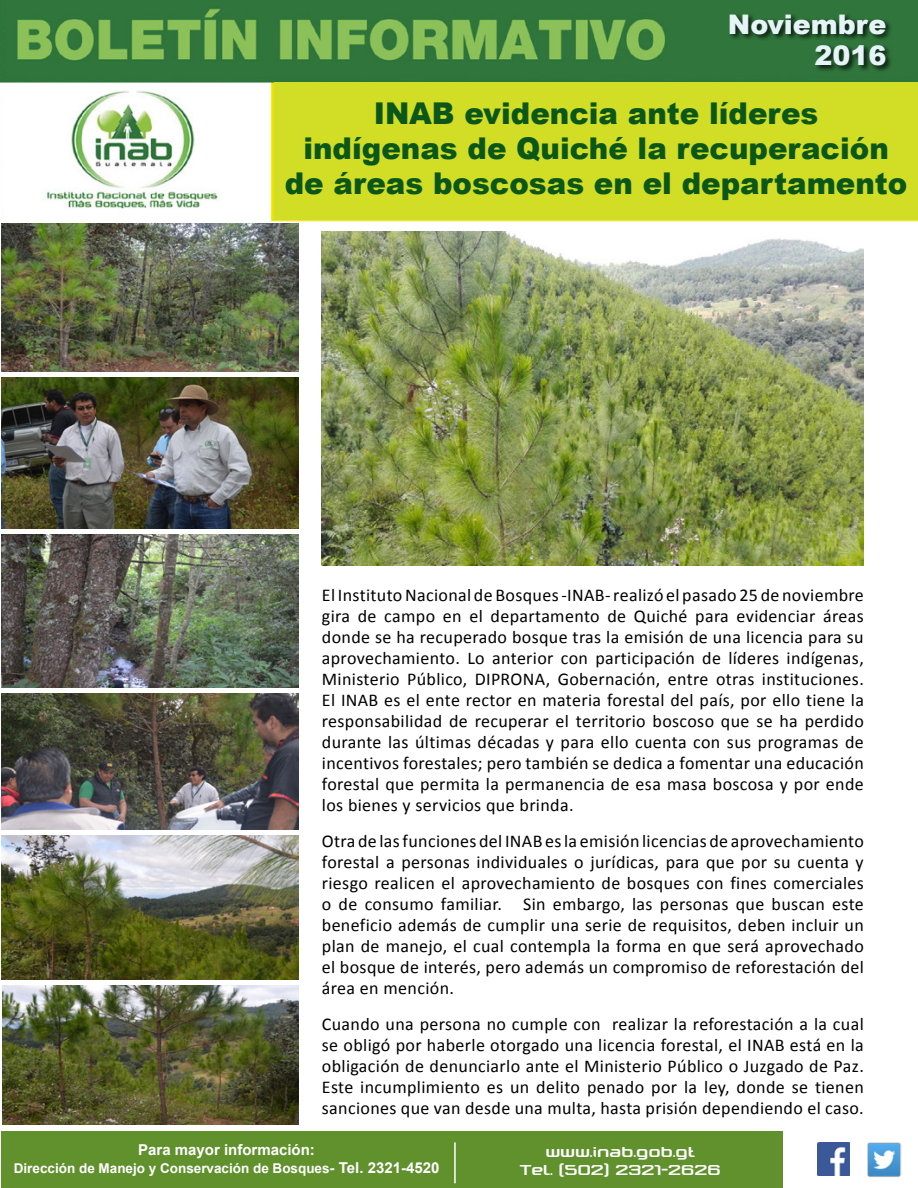
<style>
.page{position:relative;width:918px;height:1188px;background:#fff}
.page>*{position:absolute;margin:0;border:0;box-sizing:border-box;transform-origin:0 0}
.t1{font:900 30px/34.8px "Arial";color:#0b571a;text-align:center}
.t2{font:900 27px/31.5px "Arial";color:#e5f4f7;text-align:right}
.t3{font:18px/21px "Calibri";letter-spacing:.02em;color:#000;text-align:justify}
.t4{font:15px/18px "Tektrron";color:#fff;text-align:center}
.t5{font:700 15px "Arial";color:#fff}
.t6{font:700 13.5px "Arial";color:#fff}
.s1{font-size:15px}
</style>
<div class="page">
<img style="left:1px;top:223px;width:297px;height:306px">
<img style="left:0;top:0;width:918px;height:221px">
<div style="left:1px;top:1132px;width:781px;height:56px;background:#60912d"></div>
<div style="left:728px;top:13px;width:165px;height:60px;background:#000;opacity:.75"></div>
<img style="left:817px;top:1143px;width:33px;height:32px">
<img style="left:867px;top:1142px;width:35px;height:35px">
<img style="left:1px;top:534px;width:297px;height:590px">
<hr style="left:0;top:373px;width:302px;height:4px;background:#fff">
<hr style="left:0;top:689px;width:300px;height:4px;background:#fff">
<hr style="left:0;top:831px;width:300px;height:4px;background:#fff">
<hr style="left:0;top:980px;width:300px;height:4px;background:#fff">
<hr style="left:454px;top:1142px;width:2px;height:41px;background:#fff">
<div style="left:274px;top:82px;width:644px;height:137px;background:#d2de26"></div>
<img style="left:322px;top:231px;width:542px;height:335px">
<h2 class="t2" style="left:728px;top:7px;width:160px">Noviembre<br>2016</h2>
<h1 class="t1" style="left:285px;top:95px;width:624px">INAB evidencia ante líderes<br>indígenas de Quiché la recuperación de áreas boscosas en el departamento</h1>
<p class="t3" style="left:322px;top:584px;width:544px">El Instituto Nacional de Bosques -INAB- realizó el pasado 25 de noviembre gira de campo en el departamento de Quiché para evidenciar áreas donde se ha recuperado bosque tras la emisión de una licencia para su aprovechamiento. Lo anterior con participación de líderes indígenas, Ministerio Público, DIPRONA, Gobernación, entre otras instituciones.<br>El INAB es el ente rector en materia forestal del país, por ello tiene la responsabilidad de recuperar el territorio boscoso que se ha perdido durante las últimas décadas y para ello cuenta con sus programas de incentivos forestales; pero también se dedica a fomentar una educación forestal que permita la permanencia de esa masa boscosa y por ende los bienes y servicios que brinda.</p>
<p class="t3" style="left:322px;top:830px;width:544px">Otra de las funciones del INAB es la emisión licencias de aprovechamiento forestal a personas individuales o jurídicas, para que por su cuenta y riesgo realicen el aprovechamiento de bosques con fines comerciales o de consumo familiar. Sin embargo, las personas que buscan este beneficio además de cumplir una serie de requisitos, deben incluir un plan de manejo, el cual contempla la forma en que será aprovechado el bosque de interés, pero además un compromiso de reforestación del área en mención.</p>
<p class="t3" style="left:322px;top:1013px;width:544px">Cuando una persona no cumple con realizar la reforestación a la cual se obligó por haberle otorgado una licencia forestal, el INAB está en la obligación de denunciarlo ante el Ministerio Público o Juzgado de Paz.<br>Este incumplimiento es un delito penado por la ley, donde se tienen sanciones que van desde una multa, hasta prisión dependiendo el caso.</p>
<p class="t5" style="left:138px;top:1139px;width:178px">Para mayor información:</p>
<p class="t6" style="left:14px;top:1159px;width:427px">Dirección de Manejo y Conservación de Bosques<span class="s1">- Tel. 2321-4520</span></p>
<p class="t4" style="left:520px;top:1143px;width:202px">www.inab.gob.gt<br>Tel. (502) 2321-2626</p>
</div>
